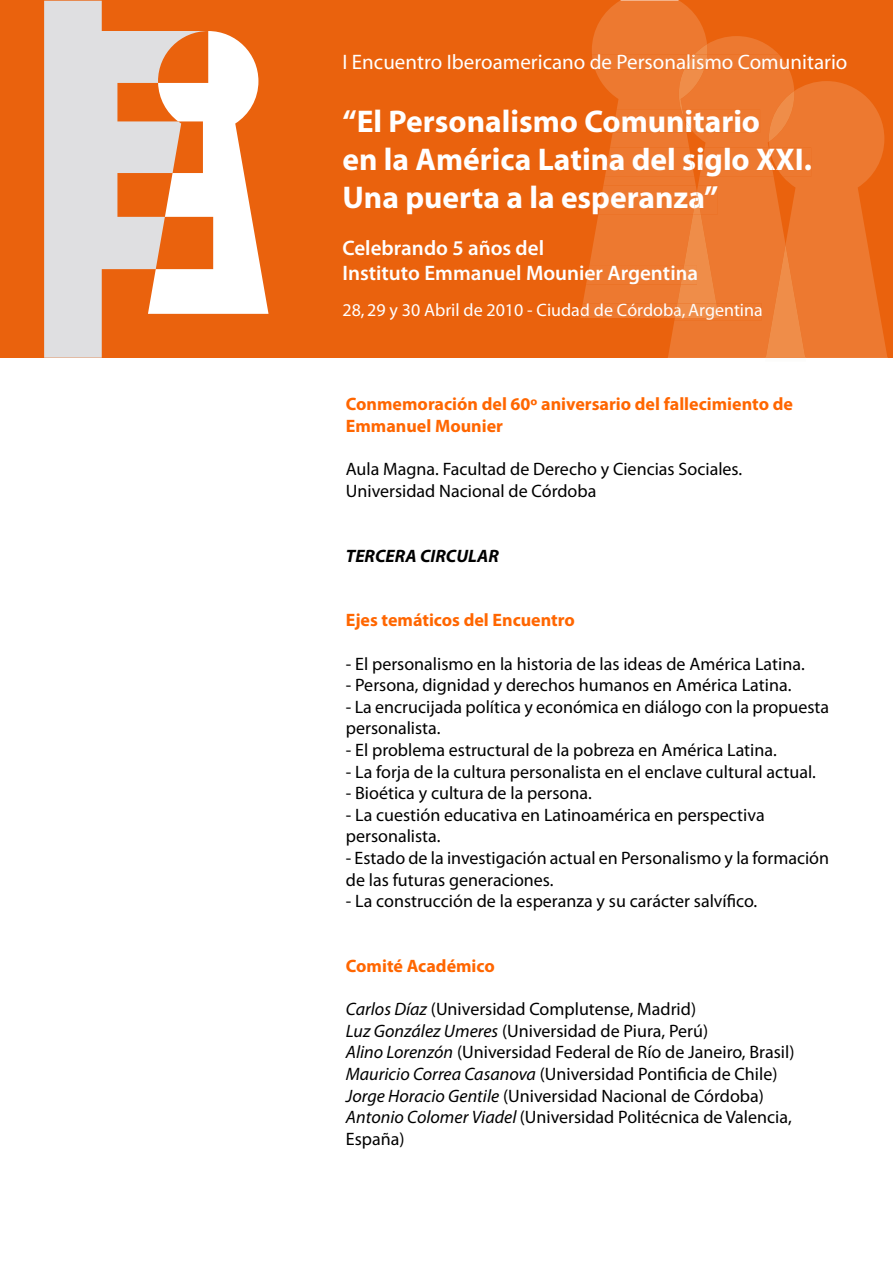
<style>
.page{position:relative;width:893px;height:1263px;background:#fff}
.page>*{position:absolute;margin:0;border:0;box-sizing:border-box;transform-origin:0 0}
.t1{font:700 31.5px/37.8px "Myriad";color:#fff}
.t2{font:600 21px/25.2px "Myriad Pro";color:#fff}
.t3{font:21px "Myriad";color:#fff}
.t4{font:18px/21.6px "Myriad Pro";color:#000}
.t5{font:700 18px/21.6px "Myriad Pro";color:#f60}
.t6{font:18px "Myriad";color:#fff}
.t7{font:italic 700 18px "Myriad Pro";color:#000}
.s1{color:#fcfcfb}
.s2{font-style:italic}
</style>
<div class="page">
<div style="left:0;top:1px;width:893px;height:357px;background:#ea620d"></div>
<svg style="left:208px;top:31px;width:61px;height:283px"></svg>
<svg style="left:44px;top:1px;width:164px;height:357px;fill:#dfdfe1"></svg>
<svg style="left:580px;top:0;width:313px;height:358px"></svg>
<p class="t3" style="left:342px;top:52px;width:506px">I Encuentro Iberoamericano de Person<span class="s1">alism</span>o Comunitario</p>
<h1 class="t1" style="left:342px;top:104px;width:471px">“El Personalismo Comu<span class="s1">n</span>itario<br>en la América Latina del siglo XXI.<br>Una puerta a la esperanz<span class="s1">a</span>”</h1>
<p class="t2" style="left:342px;top:235px;width:357px">Celebrando 5 años del<br>Instituto Emmanuel Mounier Argenti<span class="s1">na</span></p>
<p class="t6" style="left:342px;top:301px;width:422px">28, 29 y 30 Abril de 2010 - Ciudad de Córdob<span class="s1">a, Arge</span>ntina</p>
<p class="t5" style="left:346px;top:393px;width:449px">Conmemoración del 60º aniversario del fallecimiento de<br>Emmanuel Mounier</p>
<p class="t4" style="left:346px;top:458px;width:398px">Aula Magna. Facultad de Derecho y Ciencias Sociales.<br>Universidad Nacional de Córdoba</p>
<p class="t7" style="left:346px;top:544px;width:155px">TERCERA CIRCULAR</p>
<p class="t5" style="left:346px;top:609px;width:231px">Ejes temáticos del Encuentro</p>
<p class="t4" style="left:346px;top:652px;width:460px">- El personalismo en la historia de las ideas de América Latina.</p>
<p class="t4" style="left:346px;top:674px;width:447px">- Persona, dignidad y derechos humanos en América Latina.</p>
<p class="t4" style="left:346px;top:696px;width:485px">- La encrucijada política y económica en diálogo con la propuesta personalista.</p>
<p class="t4" style="left:346px;top:739px;width:432px">- El problema estructural de la pobreza en América Latina.</p>
<p class="t4" style="left:346px;top:760px;width:471px">- La forja de la cultura personalista en el enclave cultural actual.</p>
<p class="t4" style="left:346px;top:782px;width:247px">- Bioética y cultura de la persona.</p>
<p class="t4" style="left:346px;top:804px;width:420px">- La cuestión educativa en Latinoamérica en perspectiva personalista.</p>
<p class="t4" style="left:346px;top:847px;width:485px">- Estado de la investigación actual en Personalismo y la formación de las futuras generaciones.</p>
<p class="t4" style="left:346px;top:890px;width:413px">- La construcción de la esperanza y su carácter salvífico.</p>
<p class="t5" style="left:346px;top:954px;width:151px">Comité Académico</p>
<p class="t4" style="left:346px;top:998px;width:450px"><span class="s2">Carlos Díaz</span> (Universidad Complutense, Madrid)<br><span class="s2">Luz González Umeres</span> (Universidad de Piura, Perú)<br><span class="s2">Alino Lorenzón</span> (Universidad Federal de Río de Janeiro, Brasil)<br><span class="s2">Mauricio Correa Casanova</span> (Universidad Pontificia de Chile)<br><span class="s2">Jorge Horacio Gentile</span> (Universidad Nacional de Córdoba)<br><span class="s2">Antonio Colomer Viadel</span> (Universidad Politécnica de Valencia, España)</p>
</div>
